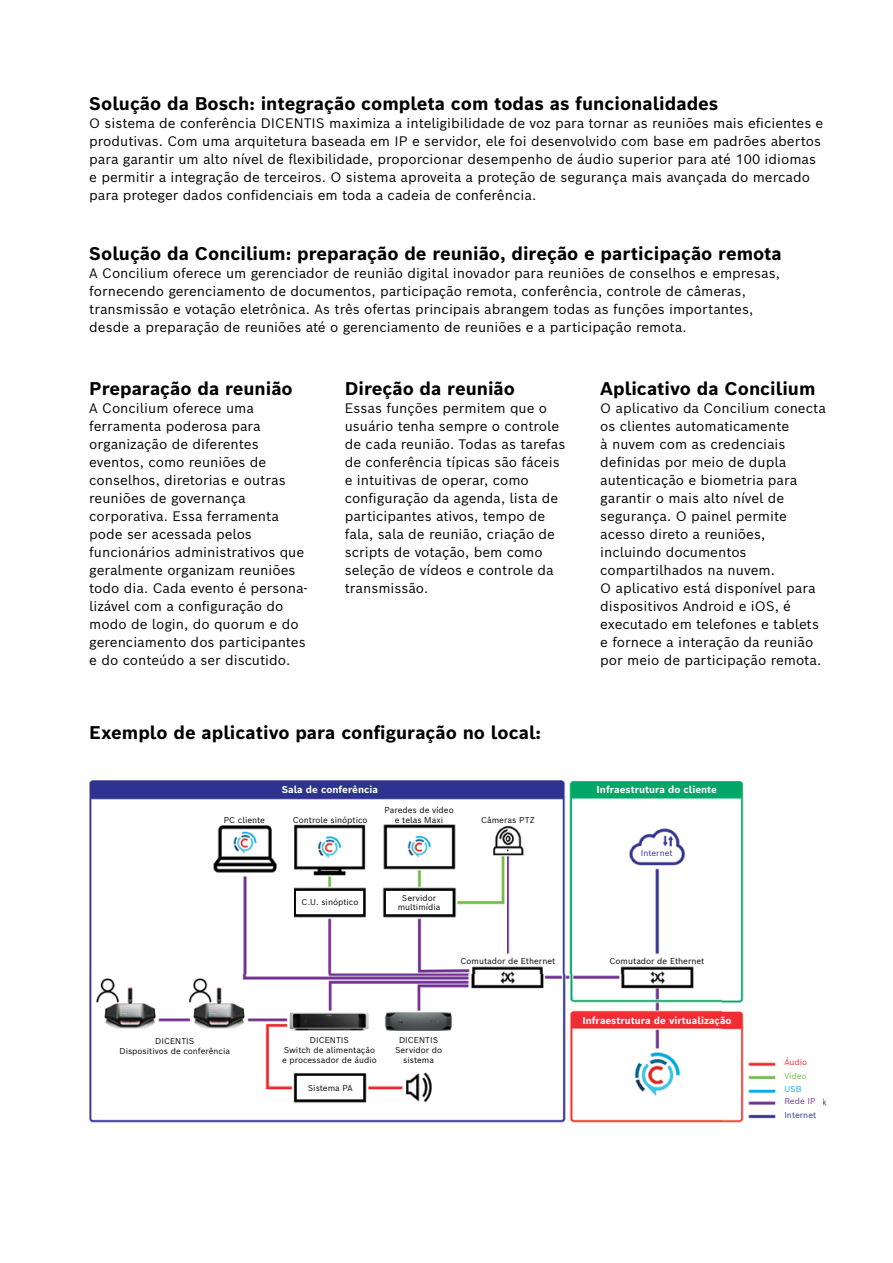
<style>
.page{position:relative;width:893px;height:1263px;background:#fff}
.page>*{position:absolute;margin:0;border:0;box-sizing:border-box;transform-origin:0 0}
.t1{font:700 18px "Bosch Sans";color:#000}
.t2{font:13.5px/18px "Bosch Sans";color:#000}
.t3{font:700 9.75px "Bosch Sans";color:#fff}
.t4{font:8.25px/9.9px "Bosch Sans";color:#000;text-align:center}
.t5{font:8.25px "Bosch Sans";color:#2d3391}
.t6{font:8.25px "Bosch Sans";color:#742e91}
.t7{font:8.25px "Bosch Sans";color:#ee2e34}
.t8{font:8.25px "Bosch Sans";color:#70bf44}
.t9{font:8.25px "Bosch Sans";color:#00adec}
</style>
<div class="page">
<img style="left:89px;top:780px;width:738px;height:343px">
<div style="left:224px;top:782px;width:212px;height:14px;background:#2d3391"></div>
<div style="left:572px;top:782px;width:169px;height:14px;background:#00a767"></div>
<div style="left:218px;top:815px;width:53px;height:9px;background:#fff"></div>
<div style="left:288px;top:815px;width:85px;height:9px;background:#fff"></div>
<div style="left:465px;top:815px;width:85px;height:9px;background:#fff"></div>
<div style="left:457px;top:956px;width:102px;height:10px;background:#fff"></div>
<div style="left:604px;top:956px;width:106px;height:10px;background:#fff"></div>
<div style="left:384px;top:801px;width:70px;height:22px;background:#fff"></div>
<div style="left:297px;top:891px;width:66px;height:22px;background:#fff"></div>
<div style="left:297px;top:1076px;width:66px;height:22px;background:#fff"></div>
<div style="left:386px;top:891px;width:66px;height:22px;background:#fff"></div>
<div style="left:117px;top:1033px;width:115px;height:25px;background:#fff"></div>
<div style="left:384px;top:1032px;width:69px;height:37px;background:#fff"></div>
<div style="left:281px;top:1032px;width:97px;height:37px;background:#fff"></div>
<div style="left:637px;top:848px;width:39px;height:9px;background:#fff"></div>
<div style="left:573px;top:1012px;width:168px;height:15px;background:#ee2e34"></div>
<div style="left:784px;top:1057px;width:39px;height:10px;background:#fff"></div>
<div style="left:784px;top:1084px;width:39px;height:9px;background:#fff"></div>
<div style="left:784px;top:1071px;width:39px;height:9px;background:#fff"></div>
<div style="left:784px;top:1096px;width:39px;height:10px;background:#fff"></div>
<div style="left:784px;top:1110px;width:39px;height:9px;background:#fff"></div>
<h1 class="t1" style="left:89px;top:91px;width:631px">Solução da Bosch: integração completa com todas as funcionalidades</h1>
<p class="t2" style="left:89px;top:113px;width:736px">O sistema de conferência DICENTIS maximiza a inteligibilidade de voz para tornar as reuniões mais eficientes e produtivas. Com uma arquitetura baseada em IP e servidor, ele foi desenvolvido com base em padrões abertos para garantir um alto nível de flexibilidade, proporcionar desempenho de áudio superior para até 100 idiomas e permitir a integração de terceiros. O sistema aproveita a proteção de segurança mais avançada do mercado para proteger dados confidenciais em toda a cadeia de conferência.</p>
<h1 class="t1" style="left:89px;top:241px;width:694px">Solução da Concilium: preparação de reunião, direção e participação remota</h1>
<p class="t2" style="left:89px;top:263px;width:692px">A Concilium oferece um gerenciador de reunião digital inovador para reuniões de conselhos e empresas, fornecendo gerenciamento de documentos, participação remota, conferência, controle de câmeras, transmissão e votação eletrônica. As três ofertas principais abrangem todas as funções importantes, desde a preparação de reuniões até o gerenciamento de reuniões e a participação remota.</p>
<h1 class="t1" style="left:89px;top:376px;width:205px">Preparação da reunião</h1>
<p class="t2" style="left:89px;top:399px;width:220px">A Concilium oferece uma ferramenta poderosa para organização de diferentes eventos, como reuniões de conselhos, diretorias e outras reuniões de governança corporativa. Essa ferramenta pode ser acessada pelos funcionários administrativos que geralmente organizam reuniões todo dia. Cada evento é persona&shy;lizável com a configuração do modo de login, do quorum e do gerenciamento dos participantes e do conteúdo a ser discutido.</p>
<h1 class="t1" style="left:345px;top:376px;width:172px">Direção da reunião</h1>
<p class="t2" style="left:345px;top:399px;width:222px">Essas funções permitem que o usuário tenha sempre o controle de cada reunião. Todas as tarefas de conferência típicas são fáceis e intuitivas de operar, como configuração da agenda, lista de participantes ativos, tempo de fala, sala de reunião, criação de scripts de votação, bem como seleção de vídeos e controle da transmissão.</p>
<h1 class="t1" style="left:89px;top:720px;width:453px">Exemplo de aplicativo para configuração no local:</h1>
<h1 class="t1" style="left:600px;top:376px;width:217px">Aplicativo da Concilium</h1>
<p class="t2" style="left:600px;top:399px;width:227px">O aplicativo da Concilium conecta os clientes automaticamente<br>à nuvem com as credenciais definidas por meio de dupla autenticação e biometria para garantir o mais alto nível de segurança. O painel permite acesso direto a reuniões, incluindo documentos compartilhados na nuvem.<br>O aplicativo está disponível para dispositivos Android e iOS, é executado em telefones e tablets e fornece a interação da reunião por meio de participação remota.</p>
<p class="t3" style="left:282px;top:783px;width:98px">Sala de conferência</p>
<p class="t3" style="left:597px;top:783px;width:122px">Infraestrutura do cliente</p>
<p class="t4" style="left:384px;top:805px;width:71px">Paredes de vídeo e telas Maxi</p>
<p class="t4" style="left:224px;top:814px;width:43px">PC cliente</p>
<p class="t4" style="left:293px;top:814px;width:76px">Controle sinóptico</p>
<p class="t4" style="left:481px;top:814px;width:55px">Câmeras PTZ</p>
<p class="t4" style="left:302px;top:897px;width:58px">C.U. sinóptico</p>
<p class="t4" style="left:398px;top:892px;width:44px">Servidor multimídia</p>
<p class="t5" style="left:641px;top:847px;width:33px">Internet</p>
<p class="t4" style="left:460px;top:956px;width:96px">Comutador de Ethernet</p>
<p class="t4" style="left:610px;top:956px;width:96px">Comutador de Ethernet</p>
<p class="t4" style="left:119px;top:1036px;width:112px">DICENTIS<br>Dispositivos de conferência</p>
<p class="t4" style="left:395px;top:1035px;width:49px">DICENTIS<br>Servidor do sistema</p>
<p class="t4" style="left:282px;top:1035px;width:96px">DICENTIS<br>Switch de alimentação e processador de áudio</p>
<p class="t4" style="left:308px;top:1082px;width:46px">Sistema PA</p>
<p class="t3" style="left:582px;top:1013px;width:151px">Infraestrutura de virtualização</p>
<p class="t7" style="left:784px;top:1057px;width:24px">Áudio</p>
<p class="t9" style="left:784px;top:1083px;width:19px">USB</p>
<p class="t8" style="left:784px;top:1070px;width:24px">Vídeo</p>
<p class="t6" style="left:784px;top:1096px;width:33px">Rede IP</p>
<p class="t5" style="left:784px;top:1109px;width:33px">Internet</p>
</div>
